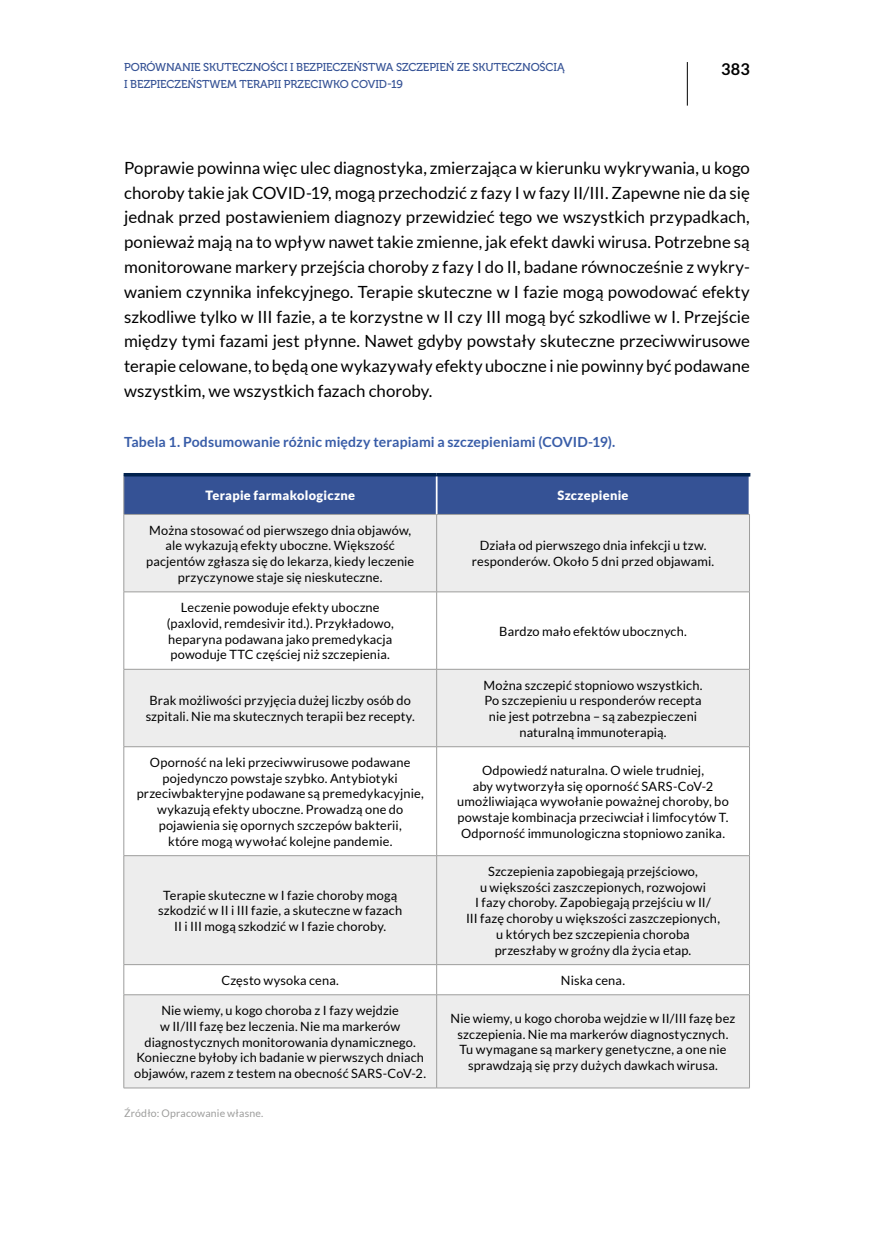
<style>
.page{position:relative;width:874px;height:1241px;background:#fff}
.page>*{position:absolute;margin:0;border:0;box-sizing:border-box;transform-origin:0 0}
.t1{font:16.8px/24.8px "Lato";color:#000;text-align:justify}
.t2{font:700 16.28px "Lato";color:#000}
.t3{font:700 14px "Lato";letter-spacing:.005em;color:#395da8}
.t4{font:12.78px/15.8px "Lato";letter-spacing:.01em;color:#000;text-align:center}
.t5{font:900 12.78px "Lato";letter-spacing:.02em;color:#fff}
.t6{font:11.38px/17.5px "Museo 500";letter-spacing:-.01em;color:#355295}
.t7{font:10.5px "Lato";letter-spacing:.015em;color:#9d9d9c}
</style>
<div class="page">
<hr style="left:686px;top:62px;width:1px;height:44px;background:#000">
<div style="left:124px;top:476px;width:624px;height:38px;background:#355295"></div>
<svg style="left:124px;top:515px;width:624px;height:572px;fill:#ededed"></svg>
<hr style="left:436px;top:514px;width:1px;height:77px;background:#9d9d9c">
<hr style="left:748px;top:514px;width:1px;height:77px;background:#9d9d9c">
<hr style="left:123px;top:591px;width:313px;height:1px;background:#9d9d9c">
<hr style="left:436px;top:591px;width:313px;height:1px;background:#9d9d9c">
<hr style="left:436px;top:592px;width:1px;height:77px;background:#9d9d9c">
<hr style="left:748px;top:592px;width:1px;height:77px;background:#9d9d9c">
<hr style="left:123px;top:669px;width:313px;height:1px;background:#9d9d9c">
<hr style="left:436px;top:669px;width:313px;height:1px;background:#9d9d9c">
<hr style="left:436px;top:669px;width:1px;height:77px;background:#9d9d9c">
<hr style="left:748px;top:669px;width:1px;height:77px;background:#9d9d9c">
<hr style="left:436px;top:746px;width:1px;height:109px;background:#9d9d9c">
<hr style="left:748px;top:746px;width:1px;height:109px;background:#9d9d9c">
<hr style="left:123px;top:855px;width:313px;height:1px;background:#9d9d9c">
<hr style="left:436px;top:855px;width:313px;height:1px;background:#9d9d9c">
<hr style="left:436px;top:855px;width:1px;height:109px;background:#9d9d9c">
<hr style="left:748px;top:855px;width:1px;height:109px;background:#9d9d9c">
<hr style="left:436px;top:964px;width:1px;height:30px;background:#9d9d9c">
<hr style="left:748px;top:964px;width:1px;height:30px;background:#9d9d9c">
<hr style="left:123px;top:994px;width:313px;height:1px;background:#9d9d9c">
<hr style="left:436px;top:994px;width:313px;height:1px;background:#9d9d9c">
<hr style="left:436px;top:994px;width:1px;height:93px;background:#9d9d9c">
<hr style="left:748px;top:994px;width:1px;height:93px;background:#9d9d9c">
<hr style="left:123px;top:592px;width:1px;height:77px;background:#9d9d9c">
<hr style="left:123px;top:746px;width:1px;height:109px;background:#9d9d9c">
<hr style="left:123px;top:964px;width:1px;height:30px;background:#9d9d9c">
<hr style="left:123px;top:473px;width:313px;height:3px;background:#01224e">
<hr style="left:123px;top:476px;width:1px;height:38px;background:#9d9d9c">
<hr style="left:123px;top:514px;width:313px;height:1px;background:#9d9d9c">
<hr style="left:436px;top:473px;width:314px;height:3px;background:#01224e">
<hr style="left:435px;top:476px;width:2px;height:38px;background:#fff">
<hr style="left:123px;top:514px;width:1px;height:77px;background:#9d9d9c">
<hr style="left:436px;top:514px;width:313px;height:1px;background:#9d9d9c">
<hr style="left:123px;top:669px;width:1px;height:77px;background:#9d9d9c">
<hr style="left:123px;top:746px;width:313px;height:1px;background:#9d9d9c">
<hr style="left:436px;top:746px;width:313px;height:1px;background:#9d9d9c">
<hr style="left:123px;top:855px;width:1px;height:109px;background:#9d9d9c">
<hr style="left:123px;top:964px;width:313px;height:1px;background:#9d9d9c">
<hr style="left:436px;top:964px;width:313px;height:1px;background:#9d9d9c">
<hr style="left:123px;top:994px;width:1px;height:93px;background:#9d9d9c">
<hr style="left:123px;top:1087px;width:313px;height:1px;background:#9d9d9c">
<hr style="left:436px;top:1087px;width:313px;height:1px;background:#9d9d9c">
<p class="t6" style="left:124px;top:58px;width:441px">PORÓWNANIE SKUTECZNOŚCI I BEZPIECZEŃSTWA SZCZEPIEŃ ZE SKUTECZNOŚCIĄ<br>I BEZPIECZEŃSTWEM TERAPII PRZECIWKO COVID-19</p>
<p class="t2" style="left:720px;top:60px;width:30px">383</p>
<p class="t1" style="left:124px;top:155px;width:627px">Poprawie powinna więc ulec diagnostyka, zmierzająca w kierunku wykrywania, u kogo choroby takie jak COVID-19, mogą przechodzić z fazy I w fazy II/III. Zapewne nie da się jednak przed postawieniem diagnozy przewidzieć tego we wszystkich przypadkach, ponieważ mają na to wpływ nawet takie zmienne, jak efekt dawki wirusa. Potrzebne są monitorowane markery przejścia choroby z fazy I do II, badane równocześnie z wykry&shy;waniem czynnika infekcyjnego. Terapie skuteczne w I fazie mogą powodować efekty szkodliwe tylko w III fazie, a te korzystne w II czy III mogą być szkodliwe w I. Przejście między tymi fazami jest płynne. Nawet gdyby powstały skuteczne przeciwwirusowe terapie celowane, to będą one wykazywały efekty uboczne i nie powinny być podawane wszystkim, we wszystkich fazach choroby.</p>
<p class="t3" style="left:124px;top:433px;width:492px">Tabela 1. Podsumowanie różnic między terapiami a szczepieniami (COVID-19).</p>
<p class="t5" style="left:205px;top:487px;width:151px">Terapie farmakologiczne</p>
<p class="t5" style="left:557px;top:487px;width:72px">Szczepienie</p>
<p class="t4" style="left:146px;top:522px;width:269px">Można stosować od pierwszego dnia objawów, ale wykazują efekty uboczne. Większość pacjentów zgłasza się do lekarza, kiedy leczenie przyczynowe staje się nieskuteczne.</p>
<p class="t4" style="left:471px;top:537px;width:243px">Działa od pierwszego dnia infekcji u tzw. responderów. Około 5 dni przed objawami.</p>
<p class="t4" style="left:167px;top:599px;width:228px">Leczenie powoduje efekty uboczne (paxlovid, remdesivir itd.). Przykładowo, heparyna podawana jako premedykacja powoduje TTC częściej niż szczepienia.</p>
<p class="t4" style="left:146px;top:692px;width:270px;text-align:left">Brak możliwości przyjęcia dużej liczby osób do szpitali. Nie ma skutecznych terapii bez recepty.</p>
<p class="t4" style="left:499px;top:623px;width:189px">Bardzo mało efektów ubocznych.</p>
<p class="t4" style="left:483px;top:676px;width:220px">Można szczepić stopniowo wszystkich.<br>Po szczepieniu u responderów recepta nie jest potrzebna – są zabezpieczeni naturalną immunoterapią.</p>
<p class="t4" style="left:137px;top:754px;width:288px">Oporność na leki przeciwwirusowe podawane pojedynczo powstaje szybko. Antybiotyki przeciwbakteryjne podawane są premedykacyjnie, wykazują efekty uboczne. Prowadzą one do pojawienia się opornych szczepów bakterii,<br>które mogą wywołać kolejne pandemie.</p>
<p class="t4" style="left:457px;top:762px;width:273px">Odpowiedź naturalna. O wiele trudniej,<br>aby wytworzyła się oporność SARS-CoV-2 umożliwiająca wywołanie poważnej choroby, bo powstaje kombinacja przeciwciał i limfocytów T.<br>Odporność immunologiczna stopniowo zanika.</p>
<p class="t4" style="left:158px;top:886px;width:245px">Terapie skuteczne w I fazie choroby mogą szkodzić w II i III fazie, a skuteczne w fazach<br>II i III mogą szkodzić w I fazie choroby.</p>
<p class="t4" style="left:466px;top:863px;width:255px">Szczepienia zapobiegają przejściowo,<br>u większości zaszczepionych, rozwojowi<br>I fazy choroby. Zapobiegają przejściu w II/<br>III fazę choroby u większości zaszczepionych, u których bez szczepienia choroba przeszłaby w groźny dla życia etap.</p>
<p class="t4" style="left:221px;top:972px;width:119px">Często wysoka cena.</p>
<p class="t4" style="left:560px;top:972px;width:66px">Niska cena.</p>
<p class="t4" style="left:134px;top:1002px;width:293px">Nie wiemy, u kogo choroba z I fazy wejdzie<br>w II/III fazę bez leczenia. Nie ma markerów diagnostycznych monitorowania dynamicznego.<br>Konieczne byłoby ich badanie w pierwszych dniach objawów, razem z testem na obecność SARS-CoV-2.</p>
<p class="t4" style="left:450px;top:1010px;width:286px">Nie wiemy, u kogo choroba wejdzie w II/III fazę bez szczepienia. Nie ma markerów diagnostycznych.<br>Tu wymagane są markery genetyczne, a one nie sprawdzają się przy dużych dawkach wirusa.</p>
<p class="t7" style="left:124px;top:1106px;width:141px">Źródło: Opracowanie własne.</p>
</div>
